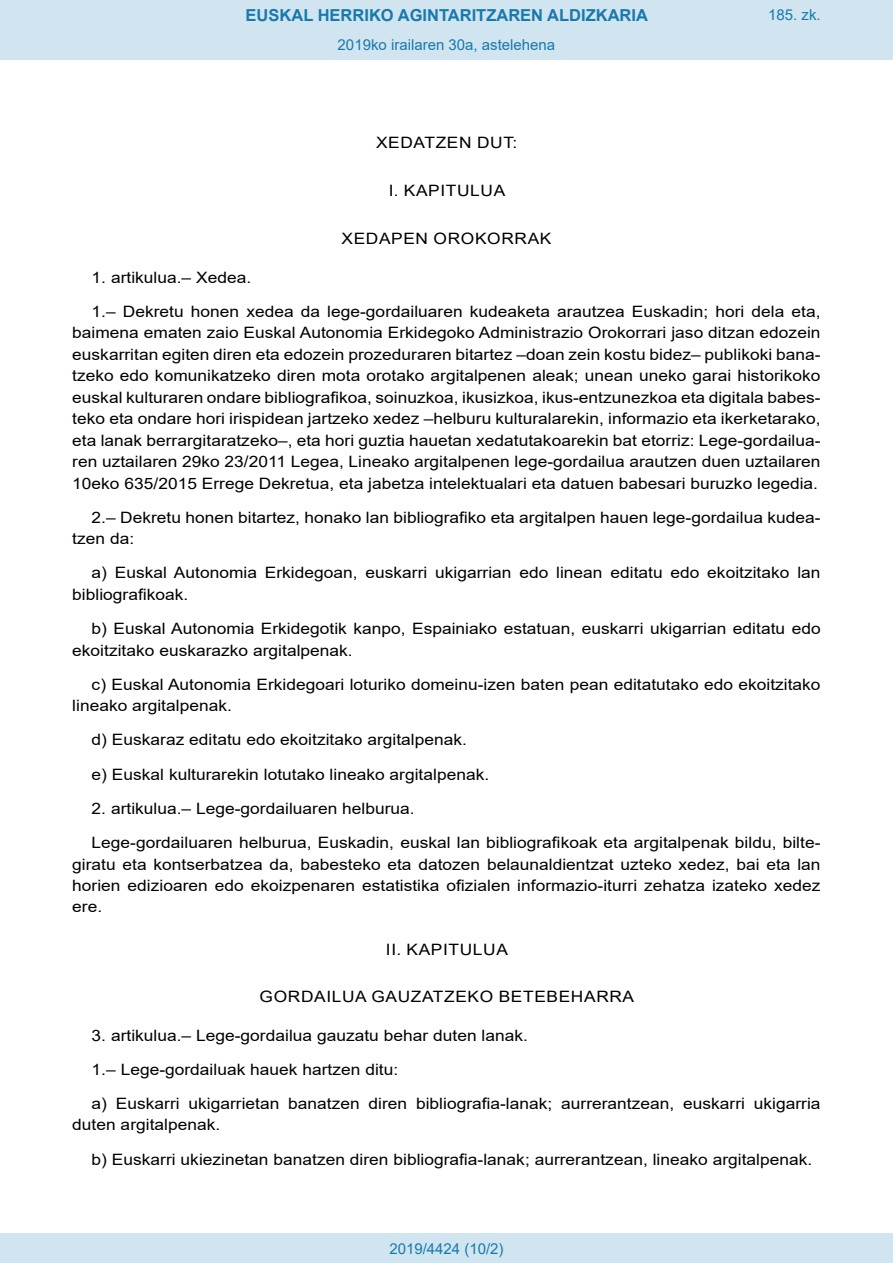
<style>
.page{position:relative;width:893px;height:1263px;background:#fff}
.page>*{position:absolute;margin:0;border:0;box-sizing:border-box;transform-origin:0 0}
.t1{font:700 16.5px "Arial";color:#1879ad}
.BOPVDetalle{font:15.6px/21.5px "Arial";color:#000;scale:1.11 1}
.BOPVClave{font:15.6px "Arial";letter-spacing:.035em;color:#000;scale:1.11 1}
.Paginacion_Centro{font:15px "Arial";color:#1879ad}
</style>
<div class="page">
<div style="left:0;top:0;width:893px;height:60px;background:#d0e5f0"></div>
<div style="left:0;top:1233px;width:893px;height:30px;background:#d0e5f0"></div>
<p class="t1" style="left:246px;top:3px;width:404px">EUSKAL HERRIKO AGINTARITZAREN ALDIZKARIA</p>
<p class="Paginacion_Centro" style="left:338px;top:35px;width:219px">2019ko irailaren 30a, astelehena</p>
<p class="BOPVClave" style="left:376px;top:132px;width:129px">XEDATZEN DUT:</p>
<p class="BOPVClave" style="left:389px;top:180px;width:106px">I. KAPITULUA</p>
<p class="BOPVClave" style="left:341px;top:227px;width:191px">XEDAPEN OROKORRAK</p>
<p class="Paginacion_Centro" style="left:768px;top:5px;width:54px">185. zk.</p>
<p class="BOPVDetalle" style="left:92px;top:266px;width:145px">1. artikulua.– Xedea.</p>
<p class="BOPVDetalle" style="left:72px;top:301px;width:676px;text-align:justify;text-indent:19px">1.– Dekretu honen xedea da lege-gordailuaren kudeaketa arautzea Euskadin; hori dela eta, baimena ematen zaio Euskal Autonomia Erkidegoko Administrazio Orokorrari jaso ditzan edozein euskarritan egiten diren eta edozein prozeduraren bitartez –doan zein kostu bidez– publikoki bana&shy;tzeko edo komunikatzeko diren mota orotako argitalpenen aleak; unean uneko garai historikoko euskal kulturaren ondare bibliografikoa, soinuzkoa, ikusizkoa, ikus-entzunezkoa eta digitala babes&shy;teko eta ondare hori irispidean jartzeko xedez –helburu kulturalarekin, informazio eta ikerketarako, eta lanak berrargitaratzeko–, eta hori guztia hauetan xedatutakoarekin bat etorriz: Lege-gordailua&shy;ren uztailaren 29ko 23/2011 Legea, Lineako argitalpenen lege-gordailua arautzen duen uztailaren 10eko 635/2015 Errege Dekretua, eta jabetza intelektualari eta datuen babesari buruzko legedia.</p>
<p class="BOPVDetalle" style="left:72px;top:506px;width:676px;text-indent:19px">2.– Dekretu honen bitartez, honako lan bibliografiko eta argitalpen hauen lege-gordailua kudea&shy;tzen da:</p>
<p class="BOPVDetalle" style="left:72px;top:562px;width:676px;text-indent:19px">a) Euskal Autonomia Erkidegoan, euskarri ukigarrian edo linean editatu edo ekoitzitako lan bibliografikoak.</p>
<p class="BOPVDetalle" style="left:72px;top:618px;width:676px;text-indent:19px">b) Euskal Autonomia Erkidegotik kanpo, Espainiako estatuan, euskarri ukigarrian editatu edo ekoitzitako euskarazko argitalpenak.</p>
<p class="BOPVDetalle" style="left:72px;top:673px;width:676px;text-indent:19px">c) Euskal Autonomia Erkidegoari loturiko domeinu-izen baten pean editatutako edo ekoitzitako lineako argitalpenak.</p>
<p class="BOPVDetalle" style="left:92px;top:729px;width:340px">d) Euskaraz editatu edo ekoitzitako argitalpenak.</p>
<p class="BOPVDetalle" style="left:92px;top:763px;width:360px">e) Euskal kulturarekin lotutako lineako argitalpenak.</p>
<p class="BOPVDetalle" style="left:92px;top:797px;width:293px">2. artikulua.– Lege-gordailuaren helburua.</p>
<p class="BOPVDetalle" style="left:72px;top:832px;width:676px;text-align:justify;text-indent:19px">Lege-gordailuaren helburua, Euskadin, euskal lan bibliografikoak eta argitalpenak bildu, bilte&shy;giratu eta kontserbatzea da, babesteko eta datozen belaunaldientzat uzteko xedez, bai eta lan horien edizioaren edo ekoizpenaren estatistika ofizialen informazio-iturri zehatza izateko xedez ere.</p>
<p class="BOPVClave" style="left:386px;top:939px;width:111px">II. KAPITULUA</p>
<p class="BOPVClave" style="left:260px;top:986px;width:339px">GORDAILUA GAUZATZEKO BETEBEHARRA</p>
<p class="BOPVDetalle" style="left:92px;top:1024px;width:395px">3. artikulua.– Lege-gordailua gauzatu behar duten lanak.</p>
<p class="BOPVDetalle" style="left:92px;top:1058px;width:278px">1.– Lege-gordailuak hauek hartzen ditu:</p>
<p class="BOPVDetalle" style="left:72px;top:1093px;width:676px;text-indent:19px">a) Euskarri ukigarrietan banatzen diren bibliografia-lanak; aurrerantzean, euskarri ukigarria duten argitalpenak.</p>
<p class="BOPVDetalle" style="left:92px;top:1148px;width:651px">b) Euskarri ukiezinetan banatzen diren bibliografia-lanak; aurrerantzean, lineako argitalpenak.</p>
<p class="Paginacion_Centro" style="left:389px;top:1238px;width:116px">2019/4424 (10/2)</p>
</div>
